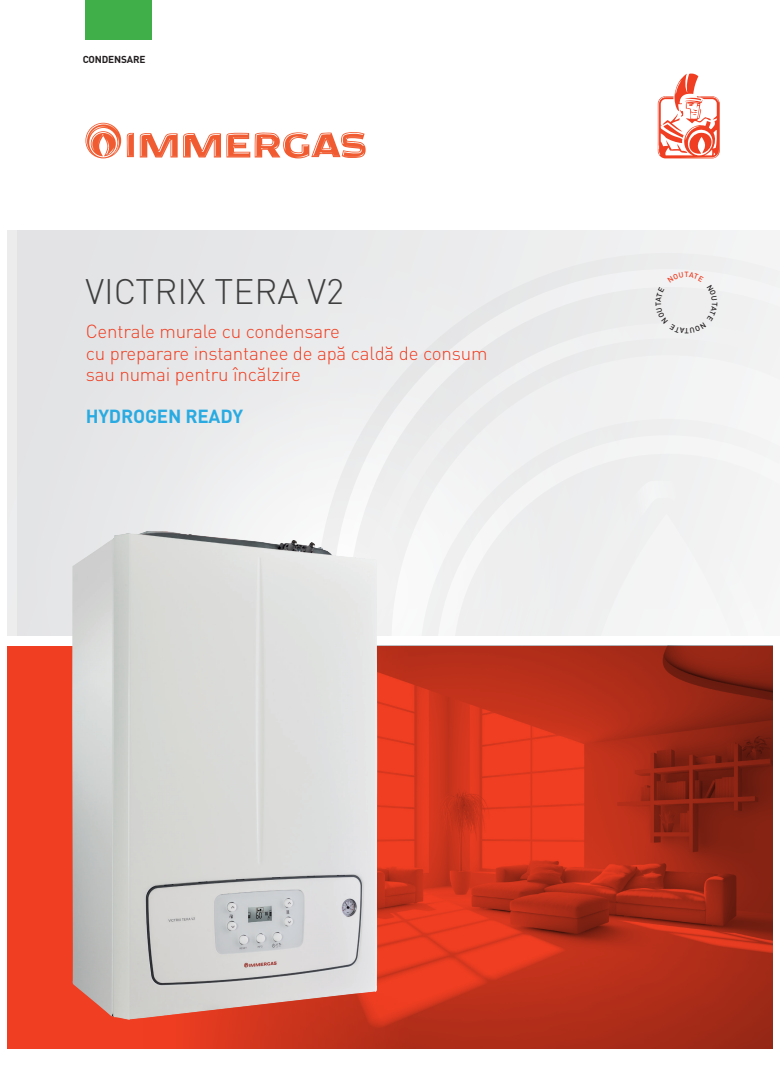
<style>
.page{position:relative;width:780px;height:1088px;background:#fff}
.page>*{position:absolute;margin:0;border:0;box-sizing:border-box;transform-origin:0 0}
.t1{font:300 35px "DIN Pro";color:#3e3e3f}
.t2{font:300 18.75px/21.2px "DIN Pro";letter-spacing:-.01em;color:#ef3e22}
.t3{font:700 18.75px "DIN Pro";letter-spacing:-.01em;color:#29abe2}
.t4{font:700 10px "DIN Pro";letter-spacing:-.015em;color:#231f20}
.t5{font:500 7.5px "DIN Pro";color:#ef3e22}
.t6{font:500 7.5px "DIN Pro";color:#231f20}
</style>
<div class="page">
<div style="left:7px;top:230px;width:773px;height:405px;background:#e7e7e9"></div>
<svg style="left:316px;top:253px;width:464px;height:278px"></svg>
<svg style="left:333px;top:269px;width:447px;height:366px"></svg>
<div style="left:436px;top:435px;width:344px;height:200px;background:#f1f2f2"></div>
<div style="left:709px;top:546px;width:71px;height:89px;background:#f5f5f5"></div>
<svg style="left:556px;top:481px;width:120px;height:154px"></svg>
<div style="left:7px;top:646px;width:765px;height:402px;background:#ef3e22"></div>
<img style="left:200px;top:646px;width:572px;height:402px">
<svg style="left:127px;top:132px;width:7px;height:25px"></svg>
<svg style="left:140px;top:132px;width:225px;height:26px"></svg>
<svg style="left:85px;top:123px;width:36px;height:35px"></svg>
<svg style="left:657px;top:73px;width:62px;height:85px"></svg>
<div style="left:86px;top:0;width:66px;height:39px;background:#40ae49"></div>
<img style="left:72px;top:531px;width:305px;height:489px">
<svg style="left:655px;top:272px;width:62px;height:61px"></svg>
<p class="t4" style="left:83px;top:52px;width:64px">CONDENSARE</p>
<p class="t1" style="left:85px;top:268px;width:260px">VICTRIX TERA V2</p>
<p class="t2" style="left:86px;top:320px;width:403px">Centrale murale cu condensare<br>cu preparare instantanee de apă caldă de consum sau numai pentru încălzire</p>
<p class="t3" style="left:86px;top:404px;width:159px">HYDROGEN READY</p>
<p class="t5" style="left:684px;top:269px;width:6px">T</p>
<p class="t6" style="left:688px;top:336px;width:6px;rotate:-180deg">T</p>
</div>
